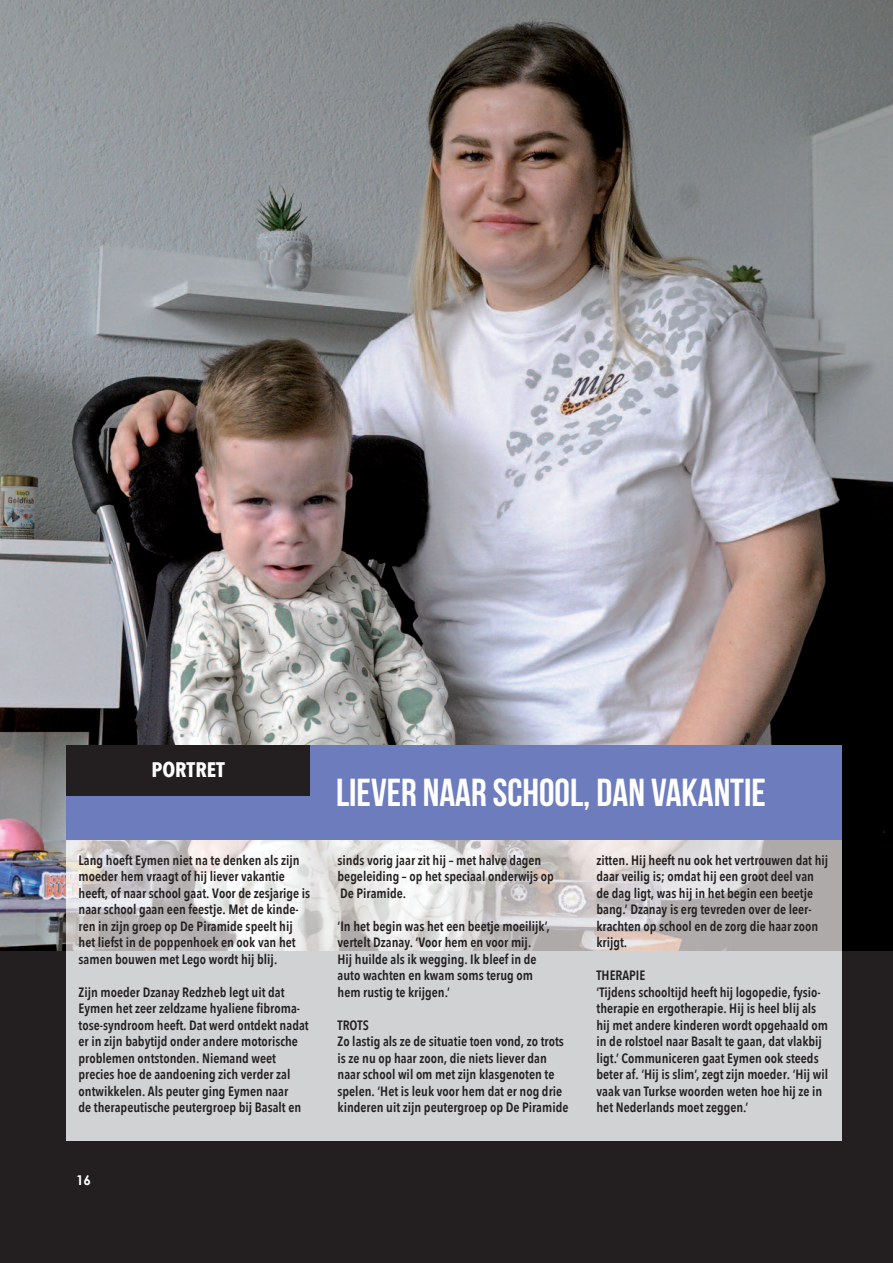
<style>
.page{position:relative;width:893px;height:1263px;background:#fff}
.page>*{position:absolute;margin:0;border:0;box-sizing:border-box;transform-origin:0 0}
.t1{font:39px "Bebas Neue";color:#fff}
.t2{font:700 21px "Avenir Next Condensed";color:#fff}
.t3{font:600 13.5px/16.5px "Avenir Next Condensed";color:#231f20}
.t4{font:700 13.5px "Century Gothic";color:#fff}
</style>
<div class="page">
<div style="left:0;top:944px;width:893px;height:319px;background:#231f20"></div>
<img style="left:0;top:0;width:893px;height:950px">
<div style="left:67px;top:950px;width:775px;height:191px;background:#d1d2d4"></div>
<img style="left:67px;top:840px;width:775px;height:110px">
<div style="left:67px;top:745px;width:775px;height:95px;background:#6c7cbd"></div>
<div style="left:67px;top:745px;width:243px;height:50px;background:#231f20"></div>
<h2 class="t2" style="left:151px;top:756px;width:75px">PORTRET</h2>
<p class="t3" style="left:79px;top:852px;width:233px">Lang hoeft Eymen niet na te denken als zijn moeder hem vraagt of hij liever vakantie heeft, of naar school gaat. Voor de zesjarige is naar school gaan een feestje. Met de kinde&shy;ren in zijn groep op De Piramide speelt hij het liefst in de poppenhoek en ook van het samen bouwen met Lego wordt hij blij.</p>
<p class="t3" style="left:79px;top:984px;width:232px">Zijn moeder Dzanay Redzheb legt uit dat Eymen het zeer zeldzame hyaliene fibroma&shy;tose-syndroom heeft. Dat werd ontdekt nadat er in zijn babytijd onder andere motorische problemen ontstonden. Niemand weet precies hoe de aandoening zich verder zal ontwikkelen. Als peuter ging Eymen naar<br>de therapeutische peutergroep bij Basalt en</p>
<p class="t4" style="left:76px;top:1171px;width:17px">16</p>
<h1 class="t1" style="left:336px;top:770px;width:431px">LIEVER NAAR SCHOOL, DAN VAKANTIE</h1>
<p class="t3" style="left:338px;top:852px;width:218px">sinds vorig jaar zit hij – met halve dagen begeleiding – op het speciaal onderwijs op<br>De Piramide.</p>
<p class="t3" style="left:338px;top:918px;width:214px">‘In het begin was het een beetje moeilijk’, vertelt Dzanay. ‘Voor hem en voor mij.<br>Hij huilde als ik wegging. Ik bleef in de auto wachten en kwam soms terug om hem rustig te krijgen.’</p>
<p class="t3" style="left:338px;top:1017px;width:232px">TROTS<br>Zo lastig als ze de situatie toen vond, zo trots is ze nu op haar zoon, die niets liever dan naar school wil om met zijn klasgenoten te spelen. ‘Het is leuk voor hem dat er nog drie kinderen uit zijn peutergroep op De Piramide</p>
<p class="t3" style="left:596px;top:852px;width:233px">zitten. Hij heeft nu ook het vertrouwen dat hij daar veilig is; omdat hij een groot deel van de dag ligt, was hij in het begin een beetje bang.’ Dzanay is erg tevreden over de leer&shy;krachten op school en de zorg die haar zoon krijgt.</p>
<p class="t3" style="left:596px;top:968px;width:233px">THERAPIE<br>‘Tijdens schooltijd heeft hij logopedie, fysio&shy;therapie en ergotherapie. Hij is heel blij als hij met andere kinderen wordt opgehaald om in de rolstoel naar Basalt te gaan, dat vlakbij ligt.’ Communiceren gaat Eymen ook steeds beter af. ‘Hij is slim’, zegt zijn moeder. ‘Hij wil vaak van Turkse woorden weten hoe hij ze in het Nederlands moet zeggen.’</p>
</div>
